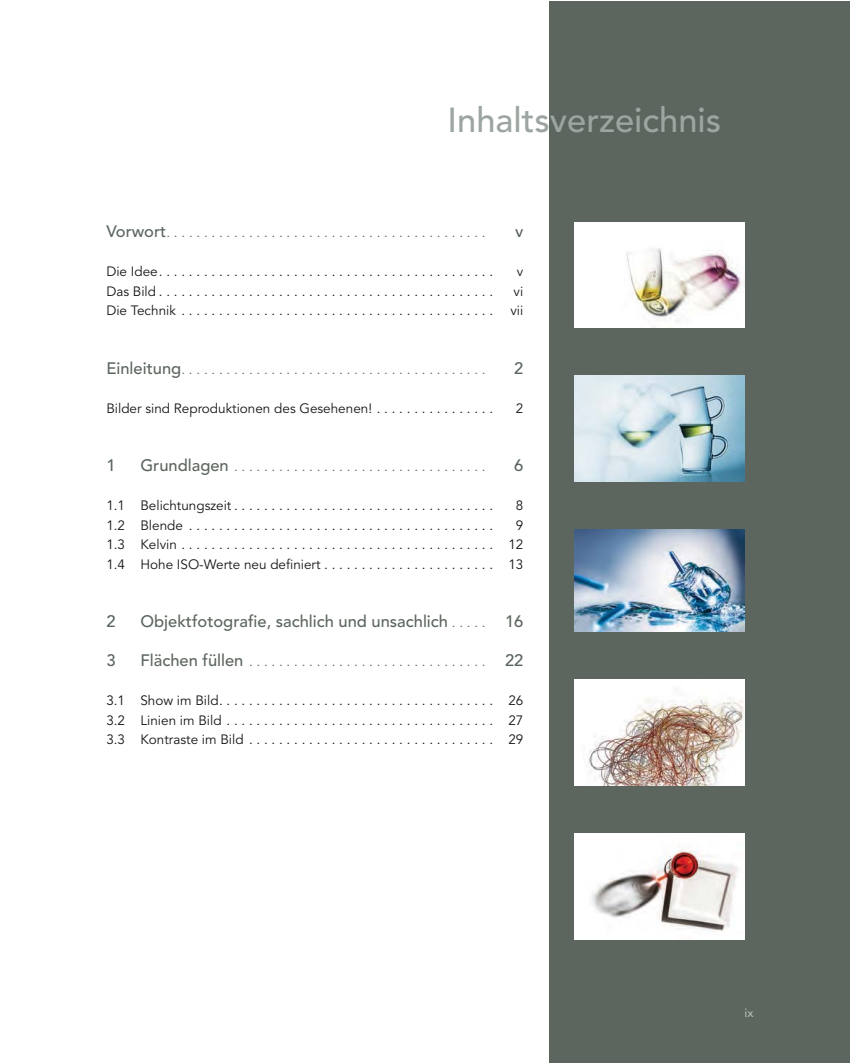
<style>
.page{position:relative;width:851px;height:1063px;background:#fff}
.page>*{position:absolute;margin:0;border:0;box-sizing:border-box;transform-origin:0 0}
.t1{font:500 34.5px "Avenir LT Pro";color:#9ca59f}
.t2{font:500 16.5px "Avenir LT Pro";color:#5c665e}
.t3{font:13.5px/19.5px "Avenir LT Pro";color:#151716;text-align:justify}
.t4{font:13.5px "Avenir LT Pro";color:#5c665e}
.t5{font:12px "Avenir LT Pro";color:#bdc4bf}
.s1{font-weight:500;font-size:16.5px}
.s2{font-weight:400;font-size:13.5px}
</style>
<div class="page">
<div style="left:549px;top:1px;width:300px;height:1062px;background:#5c665e"></div>
<img style="left:574px;top:222px;width:170px;height:105px">
<img style="left:574px;top:375px;width:170px;height:106px">
<img style="left:574px;top:529px;width:170px;height:102px">
<img style="left:574px;top:679px;width:170px;height:106px">
<img style="left:574px;top:833px;width:170px;height:106px">
<h1 class="t1" style="left:447px;top:108px;width:275px">Inhaltsverzeichnis</h1>
<p class="t4" style="left:106px;top:228px;width:381px"><span class="s1">Vorwort</span>...........................................</p>
<p class="t2" style="left:515px;top:225px;width:10px">v</p>
<p class="t3" style="left:106px;top:263px;width:388px">Die Idee .............................................</p>
<p class="t3" style="left:516px;top:263px;width:8px">v</p>
<p class="t3" style="left:106px;top:283px;width:388px">Das Bild .............................................</p>
<p class="t3" style="left:513px;top:283px;width:11px">vi</p>
<p class="t3" style="left:106px;top:302px;width:388px">Die Technik ..........................................</p>
<p class="t3" style="left:510px;top:302px;width:14px">vii</p>
<p class="t4" style="left:106px;top:364px;width:381px"><span class="s1">Einleitung</span>.........................................</p>
<p class="t2" style="left:514px;top:362px;width:11px">2</p>
<p class="t3" style="left:106px;top:400px;width:388px">Bilder sind Reproduktionen des Gesehenen! . . . . . . . . . . . . . . . .</p>
<p class="t3" style="left:515px;top:400px;width:9px">2</p>
<p class="t2" style="left:106px;top:459px;width:11px">1</p>
<p class="t4" style="left:140px;top:462px;width:347px"><span class="s1">Grundlagen</span> ..................................</p>
<p class="t2" style="left:514px;top:459px;width:11px">6</p>
<p class="t3" style="left:106px;top:497px;width:388px">1.1 Belichtungszeit ...................................</p>
<p class="t3" style="left:515px;top:497px;width:9px">8</p>
<p class="t3" style="left:106px;top:517px;width:388px">1.2 Blende .........................................</p>
<p class="t3" style="left:106px;top:517px;width:418px;text-indent:409px">9<br>1.3 Kelvin .......................................... 12<br>1.4 Hohe ISO-Werte neu definiert . . . . . . . . . . . . . . . . . . . . . . . 13</p>
<p class="t2" style="left:106px;top:615px;width:11px">2</p>
<p class="t2" style="left:140px;top:615px;width:384px">Objektfotografie, sachlich und unsachlich <span class="s2">. . . . .</span> 16</p>
<p class="t2" style="left:106px;top:654px;width:11px">3</p>
<p class="t4" style="left:140px;top:657px;width:384px"><span class="s1">Flächen füllen</span> ................................ <span class="s1">22</span></p>
<p class="t3" style="left:106px;top:692px;width:418px">3.1 Show im Bild ..................................... 26<br>3.2 Linien im Bild .................................... 27<br>3.3 Kontraste im Bild ................................. 29</p>
<p class="t5" style="left:744px;top:1006px;width:10px">ix</p>
</div>
